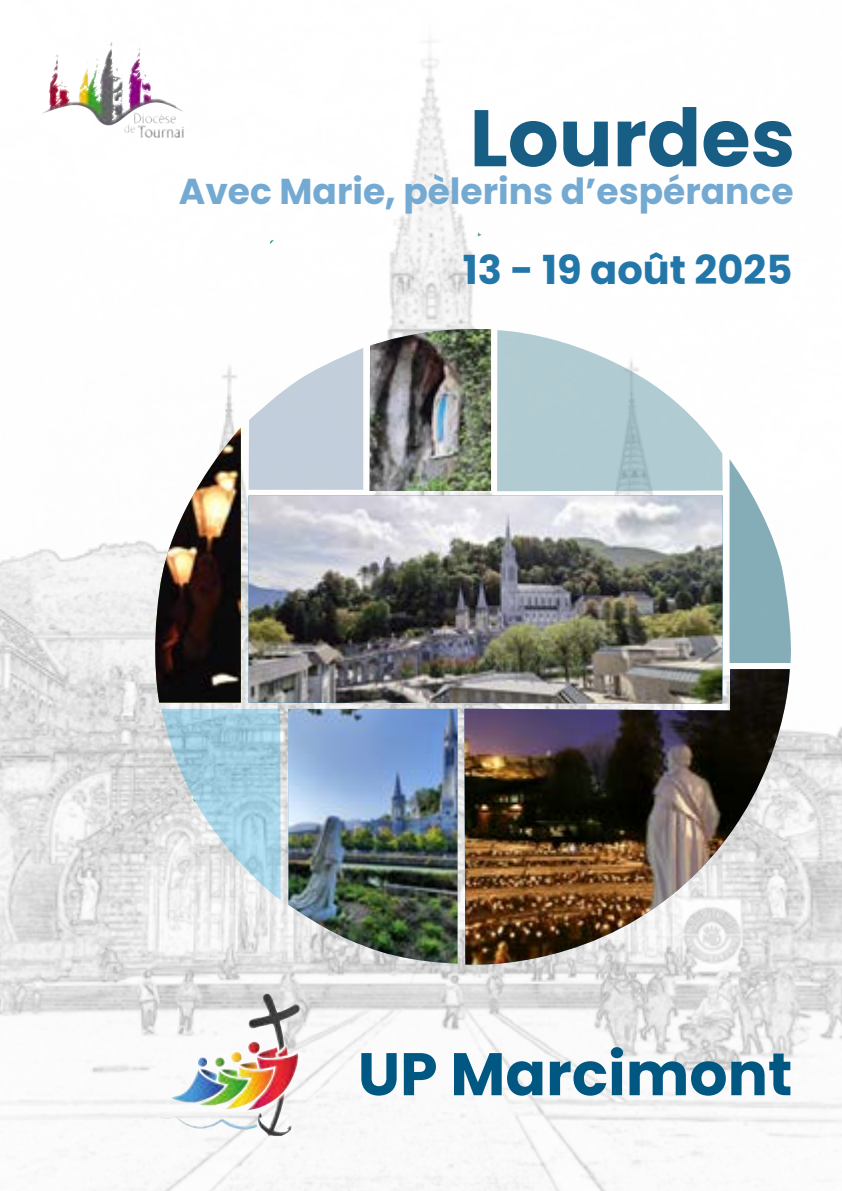
<style>
.page{position:relative;width:842px;height:1191px;background:#fff}
.page>*{position:absolute;margin:0;border:0;box-sizing:border-box;transform-origin:0 0}
.t1{font:700 80px "Poppins";color:#175d84}
.t2{font:700 60px "Poppins";color:#005882}
.t3{font:700 40px "Poppins";color:#2377a8}
.t4{font:700 36px "Poppins";color:#74aad2}
</style>
<div class="page">
<img style="left:0;top:41px;width:842px;height:1150px">
<svg style="left:270px;top:240px;width:4px;height:4px"></svg>
<div style="left:34px;top:34px;width:159px;height:113px;background:#fff;opacity:.75"></div>
<img style="left:95px;top:42px;width:46px;height:59px">
<div style="left:393px;top:219px;width:7px;height:7px;background:#f9f7f3"></div>
<img style="left:249px;top:495px;width:474px;height:208px">
<svg style="left:150px;top:427px;width:91px;height:275px"></svg>
<img style="left:153px;top:429px;width:88px;height:273px">
<svg style="left:249px;top:348px;width:114px;height:142px"></svg>
<img style="left:370px;top:329px;width:121px;height:162px">
<svg style="left:497px;top:330px;width:226px;height:161px"></svg>
<svg style="left:729px;top:459px;width:65px;height:204px"></svg>
<img style="left:288px;top:709px;width:169px;height:254px">
<svg style="left:162px;top:709px;width:119px;height:191px;background:#b9d5e2"></svg>
<img style="left:464px;top:669px;width:326px;height:298px">
<img style="left:170px;top:993px;width:131px;height:117px">
<h1 class="t1" style="left:470px;top:92px;width:327px">Lourdes</h1>
<p class="t4" style="left:179px;top:170px;width:616px">Avec Marie, pèlerins d’espérance</p>
<p class="t3" style="left:463px;top:247px;width:331px">13 - 19 août 2025</p>
<h2 class="t2" style="left:358px;top:1039px;width:436px">UP Marcimont</h2>
</div>
